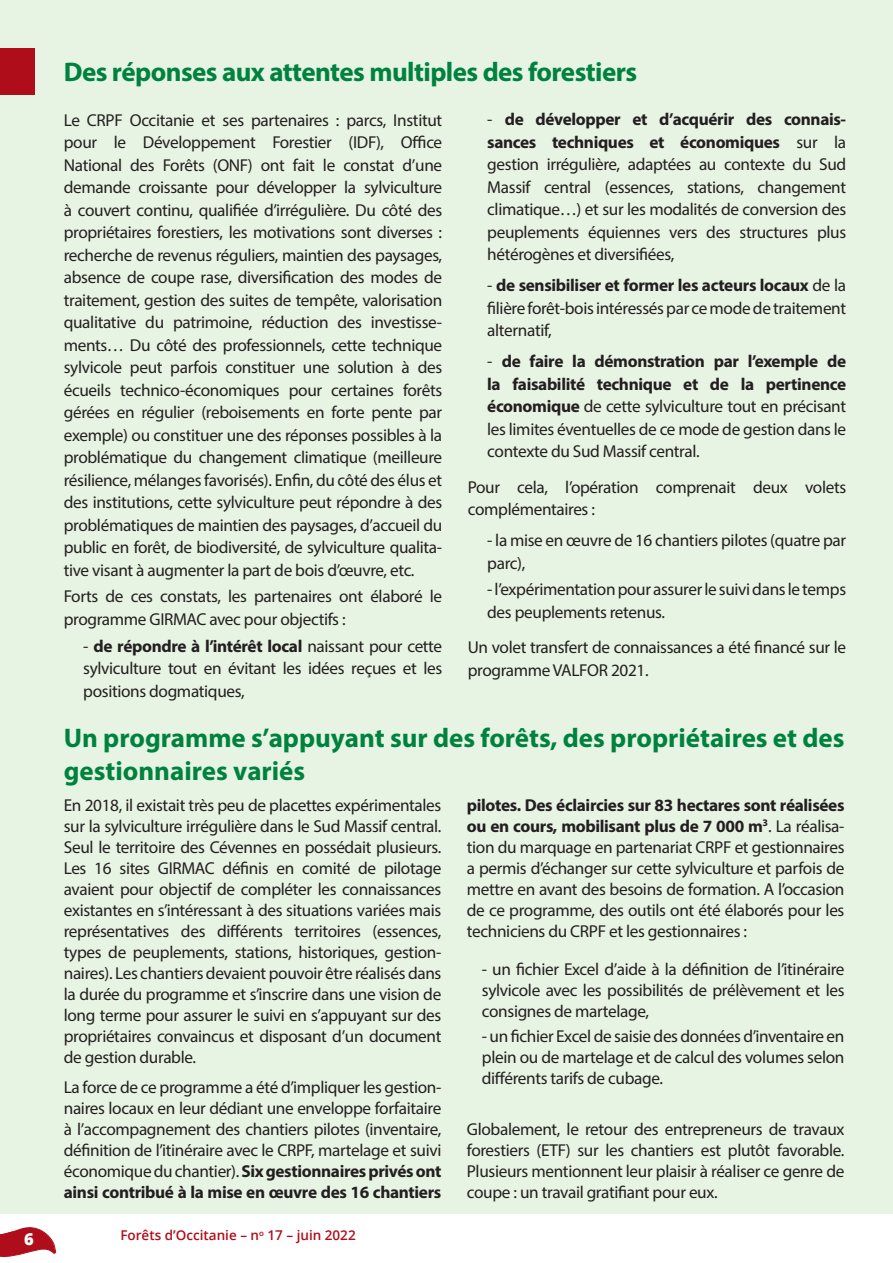
<style>
.page{position:relative;width:893px;height:1263px;background:#fff}
.page>*{position:absolute;margin:0;border:0;box-sizing:border-box;transform-origin:0 0}
.Intertitre{font:700 27px/32.4px "Myriad Pro";color:#00823f}
.Intertitre-2{font:700 27px "Myriad Pro";letter-spacing:-.02em;color:#00823f}
.t1{font:17.25px/22.5px "Myriad Pro";letter-spacing:-.02em;color:#231f20;text-align:justify}
.t2{font:800 16.5px "Open Sans";color:#fff}
.t3{font:600 13.5px "Open Sans";color:#b00d1a}
.s1{font-weight:700}
</style>
<div class="page">
<div style="left:0;top:0;width:893px;height:1213px;background:#e7f3e3"></div>
<svg style="left:0;top:1227px;width:56px;height:30px"></svg>
<div style="left:0;top:48px;width:34px;height:46px;background:#b00d1a"></div>
<p class="t2" style="left:24px;top:1226px;width:11px">6</p>
<p class="Intertitre-2" style="left:64px;top:54px;width:575px">Des réponses aux attentes multiples des forestiers</p>
<p class="t1" style="left:64px;top:108px;width:380px">Le CRPF Occitanie et ses partenaires : parcs, Institut pour le Développement Forestier (IDF), Office National des Forêts (ONF) ont fait le constat d’une demande croissante pour développer la sylviculture à couvert continu, qualifiée d’irrégulière. Du côté des propriétaires forestiers, les motivations sont diverses : recherche de revenus réguliers, maintien des paysages, absence de coupe rase, diversification des modes de traitement, gestion des suites de tempête, valorisation qualitative du patrimoine, réduction des investisse&shy;ments… Du côté des professionnels, cette technique sylvicole peut parfois constituer une solution à des écueils technico-économiques pour certaines forêts gérées en régulier (reboisements en forte pente par exemple) ou constituer une des réponses possibles à la problématique du changement climatique (meilleure résilience, mélanges favorisés). Enfin, du côté des élus et des institutions, cette sylviculture peut répondre à des problématiques de maintien des paysages, d’accueil du public en forêt, de biodiversité, de sylviculture qualita&shy;tive visant à augmenter la part de bois d’œuvre, etc.</p>
<p class="t1" style="left:64px;top:585px;width:380px">Forts de ces constats, les partenaires ont élaboré le programme GIRMAC avec pour objectifs :</p>
<p class="t1" style="left:83px;top:634px;width:360px">- <span class="s1">de répondre à l’intérêt local</span> naissant pour cette sylviculture tout en évitant les idées reçues et les positions dogmatiques,</p>
<p class="t1" style="left:487px;top:108px;width:360px">- <span class="s1">de développer et d’acquérir des connais&shy;sances techniques et économiques</span> sur la gestion irrégulière, adaptées au contexte du Sud Massif central (essences, stations, changement climatique…) et sur les modalités de conversion des peuplements équiennes vers des structures plus hétérogènes et diversifiées,</p>
<p class="t1" style="left:487px;top:274px;width:360px">- <span class="s1">de sensibiliser et former les acteurs locaux</span> de la filière forêt-bois intéressés par ce mode de traitement alternatif,</p>
<p class="t1" style="left:487px;top:350px;width:360px">- <span class="s1">de faire la démonstration par l’exemple de la faisabilité technique et de la pertinence économique</span> de cette sylviculture tout en précisant les limites éventuelles de ce mode de gestion dans le contexte du Sud Massif central.</p>
<p class="t1" style="left:468px;top:475px;width:380px">Pour cela, l’opération comprenait deux volets complémentaires :</p>
<p class="t1" style="left:487px;top:529px;width:360px">- la mise en œuvre de 16 chantiers pilotes (quatre par parc),</p>
<p class="t1" style="left:487px;top:578px;width:360px">- l’expérimentation pour assurer le suivi dans le temps des peuplements retenus.</p>
<p class="t1" style="left:468px;top:636px;width:380px">Un volet transfert de connaissances a été financé sur le programme VALFOR 2021.</p>
<p class="Intertitre" style="left:64px;top:721px;width:782px">Un programme s’appuyant sur des forêts, des propriétaires et des gestionnaires variés</p>
<p class="t1" style="left:64px;top:794px;width:379px;line-height:21px">En 2018, il existait très peu de placettes expérimentales sur la sylviculture irrégulière dans le Sud Massif central.<br>Seul le territoire des Cévennes en possédait plusieurs.<br>Les 16 sites GIRMAC définis en comité de pilotage avaient pour objectif de compléter les connaissances existantes en s’intéressant à des situations variées mais représentatives des différents territoires (essences, types de peuplements, stations, historiques, gestion&shy;naires). Les chantiers devaient pouvoir être réalisés dans la durée du programme et s’inscrire dans une vision de long terme pour assurer le suivi en s’appuyant sur des propriétaires convaincus et disposant d’un document de gestion durable.</p>
<p class="t1" style="left:64px;top:1076px;width:379px;line-height:21px">La force de ce programme a été d’impliquer les gestion&shy;naires locaux en leur dédiant une enveloppe forfaitaire à l’accompagnement des chantiers pilotes (inventaire, définition de l’itinéraire avec le CRPF, martelage et suivi économique du chantier). <span class="s1">Six gestionnaires privés ont ainsi contribué à la mise en œuvre des 16 chantiers</span></p>
<p class="t1" style="left:467px;top:794px;width:379px;line-height:21px"><span class="s1">pilotes. Des éclaircies sur 83 hectares sont réalisées ou en cours, mobilisant plus de 7 000 m</span><sup>3</sup>. La réalisa&shy;tion du marquage en partenariat CRPF et gestionnaires a permis d’échanger sur cette sylviculture et parfois de mettre en avant des besoins de formation. A l’occasion de ce programme, des outils ont été élaborés pour les techniciens du CRPF et les gestionnaires :</p>
<p class="t1" style="left:482px;top:958px;width:364px;line-height:21px">- un fichier Excel d’aide à la définition de l’itinéraire sylvicole avec les possibilités de prélèvement et les consignes de martelage,</p>
<p class="t1" style="left:482px;top:1026px;width:364px;line-height:21px">- un fichier Excel de saisie des données d’inventaire en plein ou de martelage et de calcul des volumes selon différents tarifs de cubage.</p>
<p class="t1" style="left:467px;top:1118px;width:379px;line-height:21px">Globalement, le retour des entrepreneurs de travaux forestiers (ETF) sur les chantiers est plutôt favorable.<br>Plusieurs mentionnent leur plaisir à réaliser ce genre de coupe : un travail gratifiant pour eux.</p>
<p class="t3" style="left:120px;top:1226px;width:237px">Forêts d’Occitanie – n<sup>o</sup> 17 – juin 2022</p>
</div>
